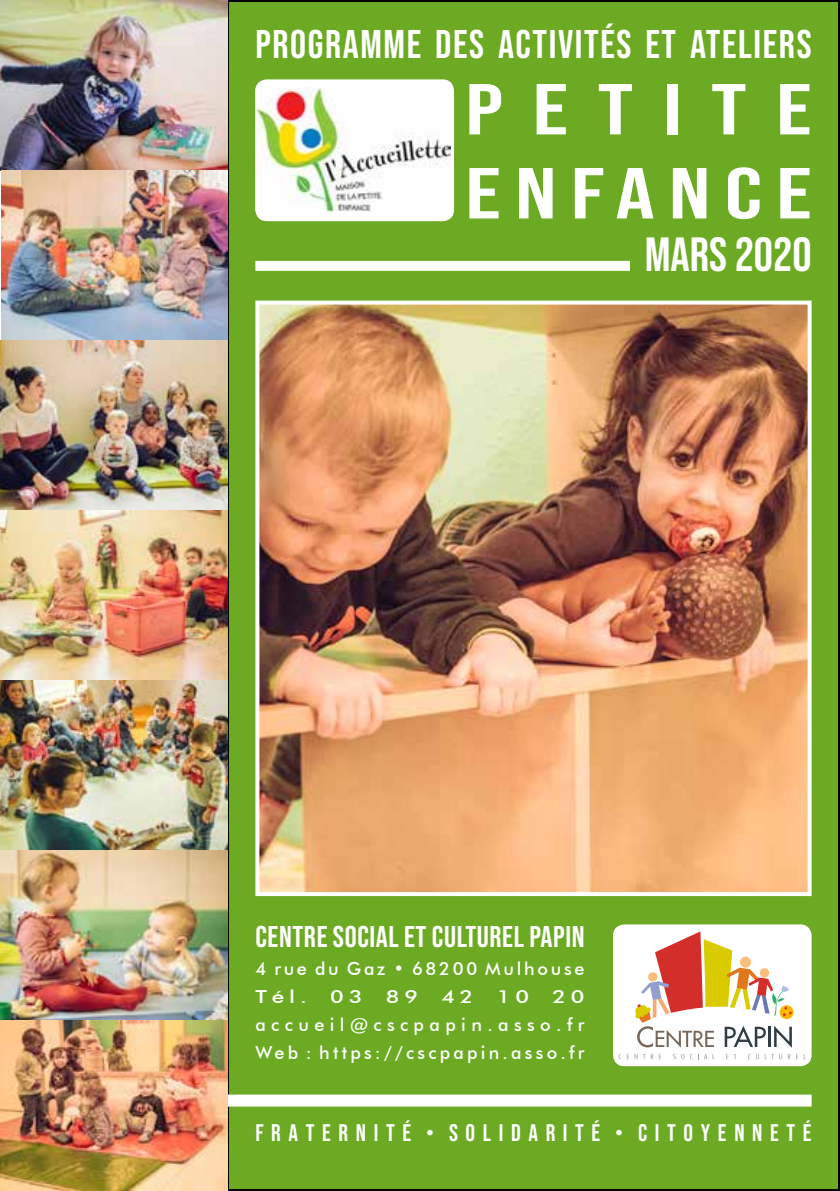
<style>
.page{position:relative;width:840px;height:1191px;background:#fff}
.page>*{position:absolute;margin:0;border:0;box-sizing:border-box;transform-origin:0 0}
.t1{font:72px/84px "Bebas Neue";letter-spacing:.145em;color:#fff;scale:1.35 1}
.t2{font:48px "Bebas Neue";color:#fff}
.t3{font:40px "Bebas Neue";letter-spacing:.04em;color:#fff}
.t4{font:30px "Bebas Neue";letter-spacing:.02em;color:#fff}
.t5{font:24px "Bebas Neue";color:#fff}
.t6{font:500 18px/28px "Futura BT";letter-spacing:.18em;color:#fff;text-align:justify;scale:1.25 1}
.t7{font:500 18px/28px "Futura BT";letter-spacing:.15em;color:#fff}
</style>
<div class="page">
<div style="left:228px;top:1px;width:610px;height:1189px;background:#6caa24"></div>
<div style="left:255px;top:261px;width:374px;height:10px;background:#fff"></div>
<div style="left:227px;top:1094px;width:584px;height:12px;background:#fff"></div>
<img style="left:0;top:0;width:227px;height:1191px">
<div style="left:255px;top:79px;width:199px;height:142px;background:#fff;border-radius:11px"></div>
<img style="left:255px;top:87px;width:195px;height:124px">
<img style="left:260px;top:305px;width:546px;height:586px">
<div style="left:255px;top:300px;width:556px;height:596px;border:4px solid #fff"></div>
<div style="left:612px;top:924px;width:199px;height:142px;background:#fff;border-radius:11px"></div>
<svg style="left:779px;top:1005px;width:14px;height:14px"></svg>
<svg style="left:635px;top:931px;width:156px;height:116px"></svg>
<svg style="left:618px;top:1054px;width:10px;height:5px"></svg>
<svg style="left:634px;top:1054px;width:26px;height:5px"></svg>
<svg style="left:673px;top:1054px;width:41px;height:5px"></svg>
<svg style="left:726px;top:1054px;width:10px;height:5px"></svg>
<svg style="left:748px;top:1054px;width:10px;height:5px"></svg>
<svg style="left:764px;top:1054px;width:17px;height:5px"></svg>
<svg style="left:787px;top:1054px;width:10px;height:5px"></svg>
<h3 class="t3" style="left:255px;top:22px;width:557px">PROGRAMME DES ACTIVITÉS ET ATELIERS</h3>
<h1 class="t1" style="left:465px;top:67px;width:258px">PETITE<br>ENFANCE</h1>
<h2 class="t2" style="left:644px;top:228px;width:168px">MARS 2020</h2>
<h3 class="t4" style="left:255px;top:919px;width:330px">CENTRE SOCIAL ET CULTUREL PAPIN</h3>
<p class="t7" style="left:255px;top:954px;width:330px">4 rue du Gaz • 68200 Mulhouse<br>Tél.</p>
<p class="t6" style="left:255px;top:982px;width:265px;text-indent:297px">20 accueil@cscpapin.asso.fr Web : https://cscpapin.asso.fr</p>
<p class="t6" style="left:330px;top:982px;width:27px">03</p>
<p class="t6" style="left:385px;top:982px;width:27px">89</p>
<p class="t6" style="left:441px;top:982px;width:27px">42</p>
<p class="t6" style="left:496px;top:982px;width:27px">10</p>
<h3 class="t5" style="left:255px;top:1119px;width:557px">F R A T E R N I T É • S O L I D A R I T É • C I T O Y E N N E T É</h3>
</div>
